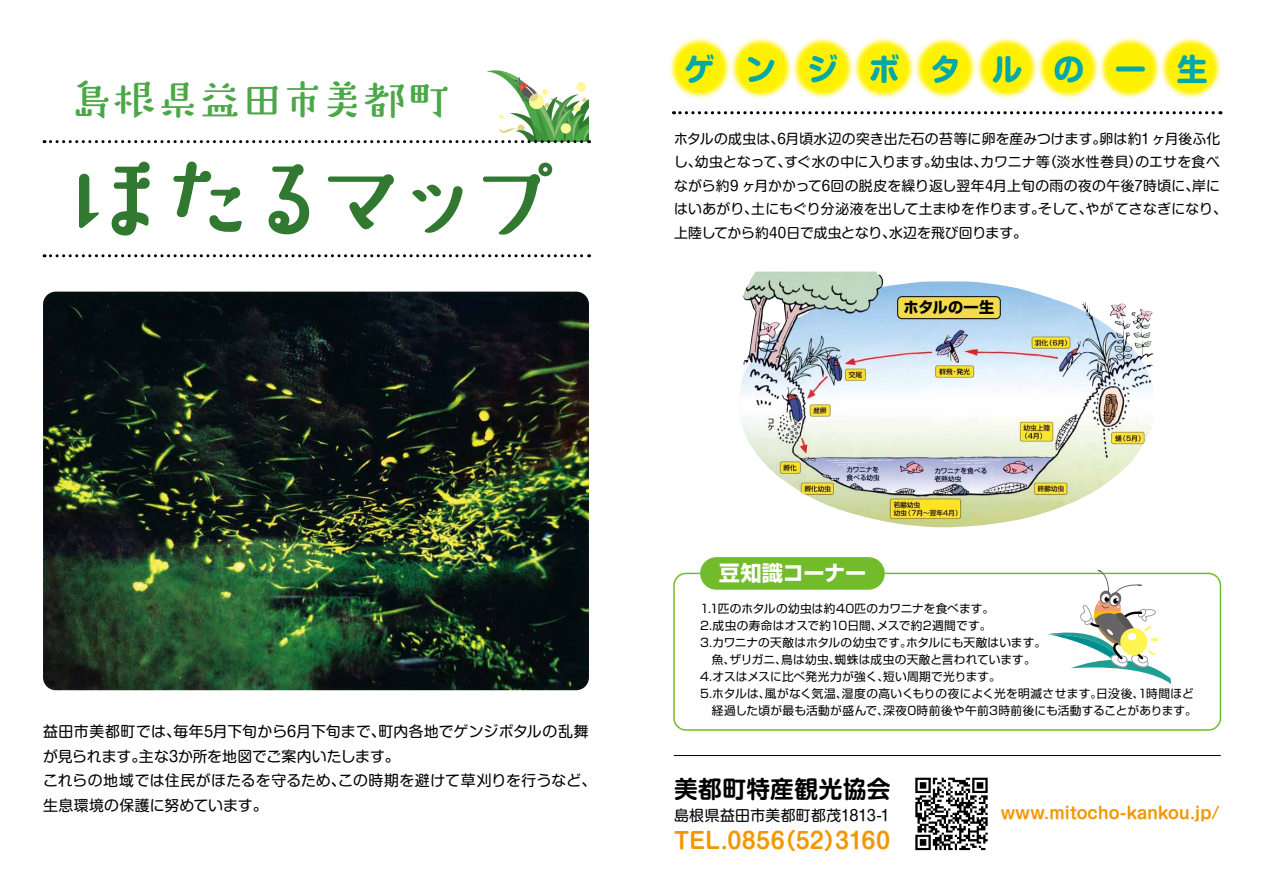
<style>
.page{position:relative;width:1263px;height:893px;background:#fff}
.page>*{position:absolute;margin:0;border:0;box-sizing:border-box;transform-origin:0 0}
.t1{font:86.85px "DS Uminwalk";letter-spacing:-.12em;color:#317830}
.t2{font:40.35px "DS Uminwalk";letter-spacing:.045em;color:#4ba748}
.t3{font:700 30.9px "Shin M Go Pro";letter-spacing:1em;color:#00a8a9}
.t4{font:700 23.7px "Shin M Go Pro De";letter-spacing:.02em;color:#000}
.t5{font:700 22.35px "Shin M Go Pro De";color:#f39700}
.t6{font:700 21.15px "Shin Go Pro";letter-spacing:-.015em;color:#fff}
.t7{font:700 16.2px "Shin M Go Pro De";letter-spacing:-.01em;color:#f39700}
.t8{font:700 15.15px "Shin Go Pro";letter-spacing:.02em;color:#000}
.t9{font:14.85px/24.5px "Shin M Go Pro";letter-spacing:.01em;color:#000}
.t10{font:13.8px/23.4px "Shin M Go Pro";letter-spacing:.015em;color:#000}
.t11{font:13.8px "Shin M Go Pro";letter-spacing:-.01em;color:#000}
.t12{font:11.7px/17px "Shin Go Pro";letter-spacing:.015em;color:#000;text-align:right}
</style>
<div class="page">
<img style="left:43px;top:292px;width:546px;height:398px">
<img style="left:669px;top:44px;width:12px;height:71px">
<img style="left:681px;top:37px;width:61px;height:78px">
<img style="left:742px;top:37px;width:62px;height:78px">
<img style="left:804px;top:37px;width:61px;height:78px">
<img style="left:865px;top:37px;width:61px;height:78px">
<img style="left:926px;top:37px;width:62px;height:78px">
<img style="left:988px;top:37px;width:61px;height:78px">
<img style="left:1049px;top:37px;width:61px;height:78px">
<img style="left:1110px;top:37px;width:113px;height:78px">
<svg style="left:680px;top:111px;width:541px;height:3px"></svg>
<div style="left:673px;top:573px;width:548px;height:158px;border:1px solid #72bb2b;border-radius:12px"></div>
<div style="left:700px;top:557px;width:185px;height:33px;background:#72bb2b;border-radius:16px"></div>
<svg style="left:1048px;top:570px;width:123px;height:114px"></svg>
<svg style="left:44px;top:254px;width:546px;height:3px"></svg>
<svg style="left:44px;top:70px;width:546px;height:166px"></svg>
<hr style="left:674px;top:755px;width:546px;height:1px;background:#000">
<img style="left:915px;top:777px;width:73px;height:74px">
<img style="left:740px;top:272px;width:414px;height:255px">
<div style="left:898px;top:297px;width:102px;height:22px;background:#f4db4c;border-radius:4px"></div>
<div style="left:897px;top:296px;width:103px;height:23px;border:1px solid #000;border-radius:4px"></div>
<h2 class="t2" style="left:71px;top:79px;width:379px">島根県益田市美都町</h2>
<h1 class="t1" style="left:71px;top:154px;width:486px">ほたるマップ</h1>
<h3 class="t3" style="left:684px;top:44px;width:525px">ゲンジボタルの一生</h3>
<p class="t10" style="left:674px;top:125px;width:434px">ホタルの成虫は 6、月頃水辺の突き出た石の苔等に卵を産みつけます。</p>
<p class="t10" style="left:1099px;top:125px;width:122px">卵は約1ヶ月後ふ化</p>
<p class="t10" style="left:1043px;top:149px;width:101px">（淡水性巻貝）</p>
<p class="t10" style="left:1135px;top:149px;width:86px">のエサを食べ</p>
<p class="t10" style="left:980px;top:149px;width:71px">カワニナ等</p>
<p class="t10" style="left:695px;top:149px;width:98px">幼虫となって、</p>
<p class="t10" style="left:784px;top:149px;width:155px">すぐ水の中に入ります。</p>
<p class="t10" style="left:931px;top:149px;width:58px">幼虫は、</p>
<p class="t10" style="left:674px;top:149px;width:29px">し、</p>
<p class="t10" style="left:1086px;top:172px;width:143px;text-indent:-412px">ながら約9 ヶ月かかって6回の脱皮を繰り返し翌年4月上旬の雨の夜の午後7時頃に、<br>やがてさなぎになり、</p>
<p class="t10" style="left:1192px;top:172px;width:29px">岸に</p>
<p class="t10" style="left:674px;top:196px;width:86px">はいあがり、</p>
<p class="t10" style="left:751px;top:196px;width:295px">土にもぐり分泌液を出して土まゆを作ります。</p>
<p class="t10" style="left:1038px;top:196px;width:56px">そして、</p>
<p class="t10" style="left:889px;top:219px;width:139px">水辺を飛び回ります。</p>
<p class="t11" style="left:674px;top:221px;width:223px">上陸してから約40日で成虫となり、</p>
<p class="t8" style="left:903px;top:296px;width:92px">ホタルの一生</p>
<p class="t9" style="left:378px;top:718px;width:212px">町内各地でゲンジボタルの乱舞</p>
<p class="t9" style="left:139px;top:718px;width:262px;text-indent:-96px">益田市美都町では、<br>主な3か所を地図でご案内いたします。</p>
<p class="t9" style="left:173px;top:718px;width:214px">毎年5月下旬から6月下旬まで、</p>
<p class="t9" style="left:43px;top:742px;width:105px">が見られます。</p>
<h3 class="t6" style="left:719px;top:556px;width:149px">豆知識コーナー</h3>
<p class="t12" style="left:700px;top:599px;width:296px">1.1匹のホタルの幼虫は約40匹のカワニナを食べます。メスで約2週間です。</p>
<p class="t12" style="left:700px;top:616px;width:184px">2.成虫の寿命はオスで約10日間、</p>
<p class="t12" style="left:835px;top:633px;width:203px;text-align:left;text-indent:-134px">3.カワニナの天敵はホタルの幼虫です。<br>蜘蛛は成虫の天敵と言われています。</p>
<p class="t12" style="left:906px;top:633px;width:142px">ホタルにも天敵はいます。</p>
<p class="t12" style="left:729px;top:650px;width:59px">ザリガニ、</p>
<p class="t12" style="left:700px;top:650px;width:37px">　魚、</p>
<p class="t12" style="left:781px;top:650px;width:61px">鳥は幼虫、</p>
<p class="t12" style="left:700px;top:667px;width:190px">4.オスはメスに比べ発光力が強く、</p>
<p class="t12" style="left:883px;top:667px;width:119px">短い周期で光ります。</p>
<p class="t12" style="left:765px;top:684px;width:84px">風がなく気温、</p>
<p class="t12" style="left:1096px;top:684px;width:99px">日没後 1、時間ほど</p>
<p class="t12" style="left:842px;top:684px;width:262px">湿度の高いくもりの夜によく光を明滅させます。</p>
<p class="t12" style="left:700px;top:684px;width:72px">5.ホタルは、</p>
<p class="t12" style="left:712px;top:701px;width:179px">経過した頃が最も活動が盛んで、</p>
<p class="t12" style="left:883px;top:701px;width:315px">深夜0時前後や午前3時前後にも活動することがあります。</p>
<p class="t9" style="left:43px;top:767px;width:304px">これらの地域では住民がほたるを守るため、</p>
<h3 class="t4" style="left:674px;top:769px;width:218px">美都町特産観光協会</h3>
<p class="t9" style="left:43px;top:791px;width:226px">生息環境の保護に努めています。</p>
<p class="t9" style="left:338px;top:767px;width:260px">この時期を避けて草刈りを行うなど、</p>
<p class="t9" style="left:674px;top:801px;width:217px">島根県益田市美都町都茂1813-1</p>
<h3 class="t5" style="left:835px;top:822px;width:56px">3160</h3>
<h3 class="t5" style="left:773px;top:822px;width:74px">)52(</h3>
<h3 class="t5" style="left:674px;top:822px;width:112px">TEL.0856</h3>
<h3 class="t7" style="left:1001px;top:800px;width:220px">www.mitocho-kankou.jp/</h3>
</div>
